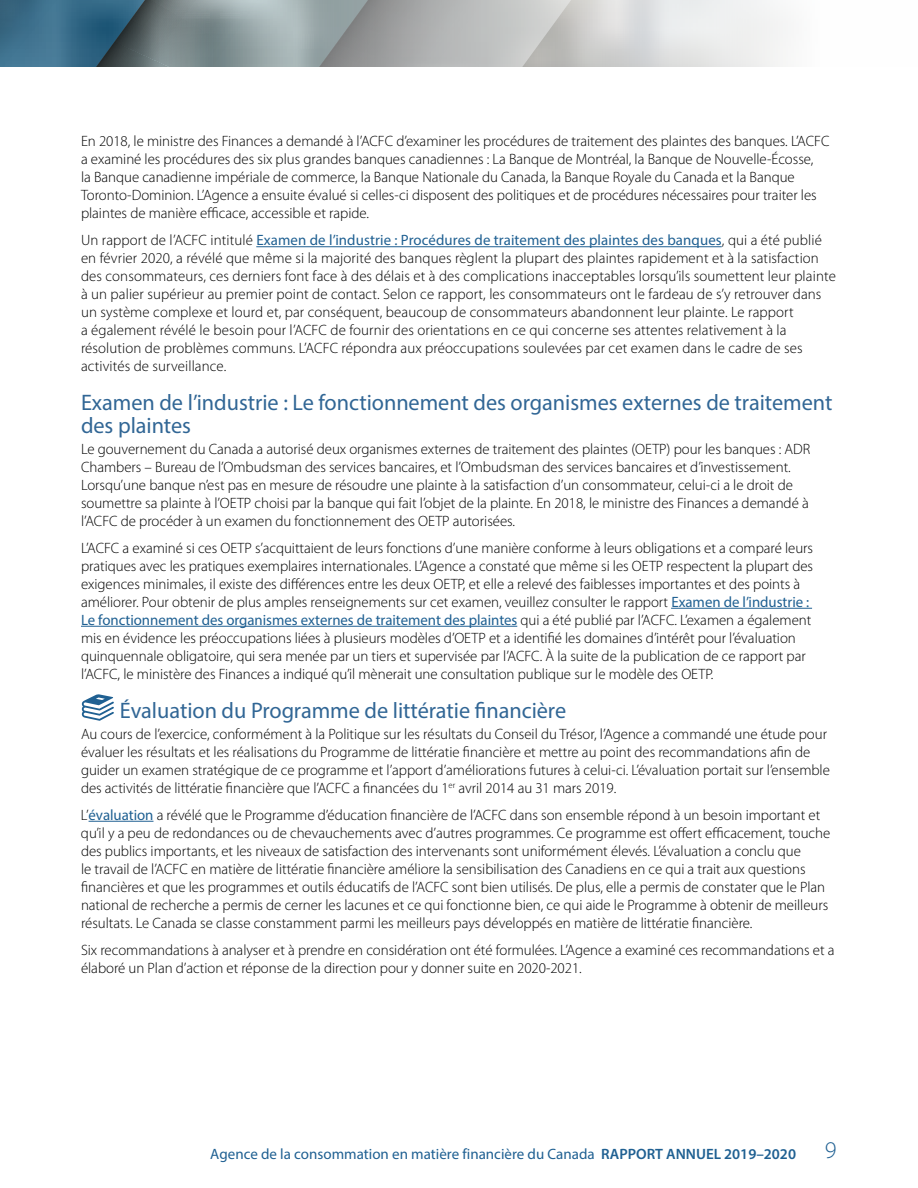
<style>
.page{position:relative;width:918px;height:1188px;background:#fff}
.page>*{position:absolute;margin:0;border:0;box-sizing:border-box;transform-origin:0 0}
.t1{font:300 24px "Myriad Pro";color:#1f6092}
.t2{font:22.5px/22.5px "Myriad Pro";color:#316695}
.t3{font:300 15px/18px "Myriad Pro";color:#000}
.t4{font:15px "Myriad Pro";color:#1f6092}
.s1{font-weight:400;color:#1f6092}
.s2{font-weight:600}
</style>
<div class="page">
<svg style="left:646px;top:0;width:140px;height:67px;fill:#edeeee"></svg>
<svg style="left:0;top:0;width:646px;height:67px;background:#8f9da3"></svg>
<hr style="left:256px;top:246px;width:466px;height:1px;background:#1f6092">
<hr style="left:671px;top:608px;width:141px;height:1px;background:#1f6092">
<hr style="left:81px;top:626px;width:436px;height:1px;background:#1f6092">
<hr style="left:89px;top:821px;width:65px;height:1px;background:#1f6092">
<svg style="left:82px;top:694px;width:32px;height:27px"></svg>
<p class="t3" style="left:81px;top:133px;width:750px">En 2018, le ministre des Finances a demandé à l’ACFC d’examiner les procédures de traitement des plaintes des banques. L’ACFC a examiné les procédures des six plus grandes banques canadiennes : La Banque de Montréal, la Banque de Nouvelle-Écosse,<br>la Banque canadienne impériale de commerce, la Banque Nationale du Canada, la Banque Royale du Canada et la Banque Toronto-Dominion. L’Agence a ensuite évalué si celles-ci disposent des politiques et de procédures nécessaires pour traiter les plaintes de manière efficace, accessible et rapide.</p>
<p class="t3" style="left:81px;top:232px;width:756px">Un rapport de l’ACFC intitulé <span class="s1">Examen de l’industrie : Procédures de traitement des plaintes des banques</span>, qui a été publié en février 2020, a révélé que même si la majorité des banques règlent la plupart des plaintes rapidement et à la satisfaction des consommateurs, ces derniers font face à des délais et à des complications inacceptables lorsqu’ils soumettent leur plainte à un palier supérieur au premier point de contact. Selon ce rapport, les consommateurs ont le fardeau de s’y retrouver dans un système complexe et lourd et, par conséquent, beaucoup de consommateurs abandonnent leur plainte. Le rapport<br>a également révélé le besoin pour l’ACFC de fournir des orientations en ce qui concerne ses attentes relativement à la résolution de problèmes communs. L’ACFC répondra aux préoccupations soulevées par cet examen dans le cadre de ses activités de surveillance.</p>
<h3 class="t2" style="left:81px;top:391px;width:753px">Examen de l’industrie : Le fonctionnement des organismes externes de traitement des plaintes</h3>
<p class="t3" style="left:81px;top:440px;width:731px">Le gouvernement du Canada a autorisé deux organismes externes de traitement des plaintes (OETP) pour les banques : ADR Chambers – Bureau de l’Ombudsman des services bancaires, et l’Ombudsman des services bancaires et d’investissement.<br>Lorsqu’une banque n’est pas en mesure de résoudre une plainte à la satisfaction d’un consommateur, celui-ci a le droit de soumettre sa plainte à l’OETP choisi par la banque qui fait l’objet de la plainte. En 2018, le ministre des Finances a demandé à l’ACFC de procéder à un examen du fonctionnement des OETP autorisées.</p>
<p class="t3" style="left:81px;top:539px;width:734px">L’ACFC a examiné si ces OETP s’acquittaient de leurs fonctions d’une manière conforme à leurs obligations et a comparé leurs pratiques avec les pratiques exemplaires internationales. L’Agence a constaté que même si les OETP respectent la plupart des exigences minimales, il existe des différences entre les deux OETP, et elle a relevé des faiblesses importantes et des points à améliorer. Pour obtenir de plus amples renseignements sur cet examen, veuillez consulter le rapport <span class="s1">Examen de l’industrie :<br>Le fonctionnement des organismes externes de traitement des plaintes</span> qui a été publié par l’ACFC. L’examen a également mis en évidence les préoccupations liées à plusieurs modèles d’OETP et a identifié les domaines d’intérêt pour l’évaluation quinquennale obligatoire, qui sera menée par un tiers et supervisée par l’ACFC. À la suite de la publication de ce rapport par l’ACFC, le ministère des Finances a indiqué qu’il mènerait une consultation publique sur le modèle des OETP.</p>
<h3 class="t2" style="left:120px;top:699px;width:448px">Évaluation du Programme de littératie financière</h3>
<p class="t3" style="left:81px;top:725px;width:750px">Au cours de l’exercice, conformément à la Politique sur les résultats du Conseil du Trésor, l’Agence a commandé une étude pour évaluer les résultats et les réalisations du Programme de littératie financière et mettre au point des recommandations afin de guider un examen stratégique de ce programme et l’apport d’améliorations futures à celui-ci. L’évaluation portait sur l’ensemble des activités de littératie financière que l’ACFC a financées du 1<sup>er</sup> avril 2014 au 31 mars 2019.</p>
<p class="t3" style="left:81px;top:806px;width:751px">L’<span class="s1">évaluation</span> a révélé que le Programme d’éducation financière de l’ACFC dans son ensemble répond à un besoin important et qu’il y a peu de redondances ou de chevauchements avec d’autres programmes. Ce programme est offert efficacement, touche des publics importants, et les niveaux de satisfaction des intervenants sont uniformément élevés. L’évaluation a conclu que<br>le travail de l’ACFC en matière de littératie financière améliore la sensibilisation des Canadiens en ce qui a trait aux questions financières et que les programmes et outils éducatifs de l’ACFC sont bien utilisés. De plus, elle a permis de constater que le Plan national de recherche a permis de cerner les lacunes et ce qui fonctionne bien, ce qui aide le Programme à obtenir de meilleurs résultats. Le Canada se classe constamment parmi les meilleurs pays développés en matière de littératie financière.</p>
<p class="t3" style="left:81px;top:941px;width:755px">Six recommandations à analyser et à prendre en considération ont été formulées. L’Agence a examiné ces recommandations et a élaboré un Plan d’action et réponse de la direction pour y donner suite en 2020-2021.</p>
<p class="t4" style="left:210px;top:1145px;width:587px">Agence de la consommation en matière financière du Canada <span class="s2">RAPPORT ANNUEL 2019–2020</span></p>
<h1 class="t1" style="left:825px;top:1137px;width:13px">9</h1>
</div>
